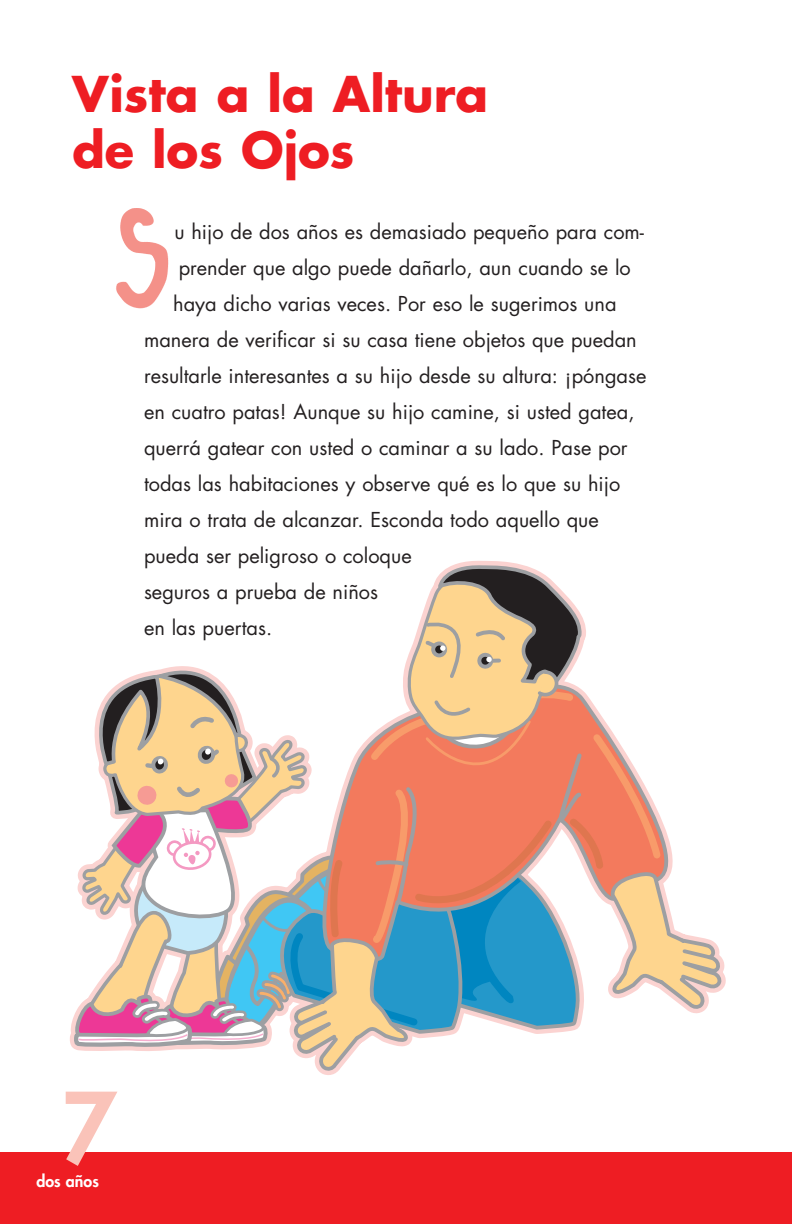
<style>
.page{position:relative;width:792px;height:1224px;background:#fff}
.page>*{position:absolute;margin:0;border:0;box-sizing:border-box;transform-origin:0 0}
.t1{font:800 96px "Futura";color:#fac3b9}
.t2{font:700 48px/56px "Futura";color:#ee1d23}
.t3{font:20px "Futura";color:#231f20}
.t4{font:800 16px "Futura";color:#fff}
</style>
<div class="page">
<div style="left:0;top:1152px;width:792px;height:72px;background:#ee1d23"></div>
<img style="left:116px;top:208px;width:53px;height:101px">
<svg style="left:71px;top:561px;width:649px;height:514px"></svg>
<h2 class="t2" style="left:72px;top:70px;width:418px">Vista a la Altura de los Ojos</h2>
<p class="t3" style="left:174px;top:222px;width:471px">u hijo de dos años es demasiado pequeño para com-</p>
<p class="t3" style="left:179px;top:258px;width:454px">prender que algo puede dañarlo, aun cuando se lo</p>
<p class="t3" style="left:173px;top:294px;width:445px">haya dicho varias veces. Por eso le sugerimos una</p>
<p class="t3" style="left:144px;top:330px;width:494px">manera de verificar si su casa tiene objetos que puedan</p>
<p class="t3" style="left:144px;top:366px;width:504px">resultarle interesantes a su hijo desde su altura: ¡póngase</p>
<p class="t3" style="left:144px;top:402px;width:492px">en cuatro patas! Aunque su hijo camine, si usted gatea,</p>
<p class="t3" style="left:144px;top:438px;width:485px">querrá gatear con usted o caminar a su lado. Pase por</p>
<p class="t3" style="left:144px;top:474px;width:478px">todas las habitaciones y observe qué es lo que su hijo</p>
<p class="t3" style="left:144px;top:510px;width:456px">mira o trata de alcanzar. Esconda todo aquello que</p>
<p class="t3" style="left:144px;top:546px;width:269px">pueda ser peligroso o coloque</p>
<p class="t3" style="left:144px;top:582px;width:236px">seguros a prueba de niños</p>
<p class="t3" style="left:144px;top:618px;width:130px">en las puertas.</p>
<h1 class="t1" style="left:62px;top:1083px;width:57px">7</h1>
<p class="t4" style="left:36px;top:1174px;width:64px">dos años</p>
</div>
